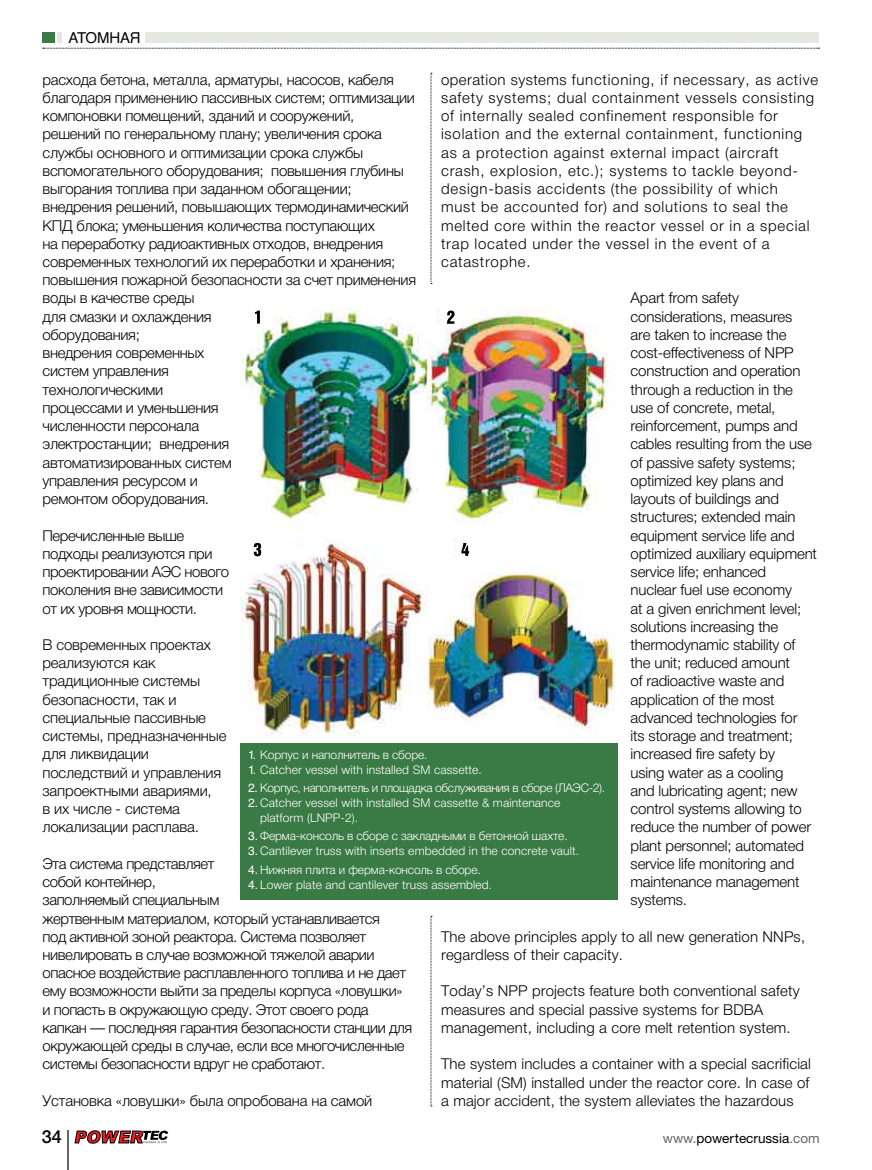
<style>
.page{position:relative;width:872px;height:1170px;background:#fff}
.page>*{position:absolute;margin:0;border:0;box-sizing:border-box;transform-origin:0 0}
.t1{font:500 18px "Helvetica Neue";color:#000}
.t2{font:300 15px/18.3px "Helvetica Neue LTCYR";letter-spacing:-.01em;color:#000}
.t3{font:300 15px/18.3px "Helvetica Neue LTCYR";letter-spacing:-.03em;color:#000}
.t4{font:300 15px/18.3px "Helvetica Neue LTCYR";letter-spacing:.05em;color:#000}
.t5{font:300 15px/18.1px "Helvetica Neue LTCYR";letter-spacing:.01em;color:#000}
.t6{font:15px "Helvetica Cyr Upright";letter-spacing:-.01em;color:#000}
.t7{font:13.5px "Helvetica Neue";color:#000}
.t8{font:300 12px/15px "Helvetica Neue LTCYR";letter-spacing:.01em;color:#fff}
.t9{font:300 12px "Helvetica Neue LTCYR";letter-spacing:-.01em;color:#fff}
.t10{font:300 12px "Helvetica Neue LTCYR";letter-spacing:-.03em;color:#fff}
.s1{font-family:"Helvetica Cyr Upright";font-weight:400}
.s2{color:#636466}
</style>
<div class="page">
<img style="left:240px;top:309px;width:376px;height:427px">
<div style="left:240px;top:743px;width:378px;height:156px;background:#3a7a45"></div>
<hr style="left:67px;top:1130px;width:2px;height:39px;background:#636466">
<svg style="left:431px;top:73px;width:1px;height:211px"></svg>
<div style="left:145px;top:32px;width:673px;height:11px;background:#e6e9e1"></div>
<svg style="left:43px;top:48px;width:776px;height:1px"></svg>
<hr style="left:58px;top:32px;width:4px;height:11px;background:#e6e7e8">
<div style="left:43px;top:32px;width:12px;height:11px;background:#3a7a45"></div>
<svg style="left:74px;top:1130px;width:94px;height:13px"></svg>
<svg style="left:431px;top:916px;width:1px;height:190px"></svg>
<div style="left:456px;top:539px;width:19px;height:21px;background:#fff"></div>
<svg style="left:461px;top:543px;width:8px;height:13px"></svg>
<div style="left:248px;top:539px;width:20px;height:21px;background:#fff"></div>
<svg style="left:254px;top:543px;width:7px;height:13px"></svg>
<div style="left:441px;top:306px;width:20px;height:21px;background:#fff"></div>
<svg style="left:447px;top:310px;width:7px;height:14px"></svg>
<div style="left:249px;top:306px;width:19px;height:21px;background:#fff"></div>
<svg style="left:255px;top:310px;width:5px;height:13px"></svg>
<p class="t6" style="left:69px;top:29px;width:74px">АТОМНАЯ</p>
<p class="t2" style="left:43px;top:70px;width:375px">расхода бетона, металла, арматуры, насосов, кабеля благодаря применению пассивных систем; оптимизации компоновки помещений, зданий и сооружений, решений по генеральному плану; увеличения срока службы основного и оптимизации срока службы вспомогательного оборудования; повышения глубины выгорания топлива при заданном обогащении; внедрения решений, повышающих термодинамический КПД блока; уменьшения количества поступающих<br>на переработку радиоактивных отходов, внедрения современных технологий их переработки и хранения; повышения пожарной безопасности за счет применения воды в качестве среды<br>для смазки и охлаждения<br>оборудования;<br>внедрения современных<br>систем управления<br>технологическими<br>процессами и уменьшения<br>численности персонала<br>электростанции; внедрения<br>автоматизированных систем<br>управления ресурсом и<br>ремонтом оборудования.</p>
<p class="t3" style="left:43px;top:526px;width:188px">Перечисленные выше подходы реализуются при проектировании АЭС нового поколения вне зависимости от их уровня мощности.</p>
<p class="t2" style="left:43px;top:635px;width:185px">В современных проектах реализуются как традиционные системы безопасности, так и специальные пассивные системы, предназначенные для ликвидации последствий и управления запроектными авариями,<br>в их числе - система локализации расплава.</p>
<p class="t3" style="left:43px;top:854px;width:371px">Эта система представляет<br>собой контейнер,<br>заполняемый специальным<br>жертвенным материалом, который устанавливается<br>под активной зоной реактора. Система позволяет нивелировать в случае возможной тяжелой аварии опасное воздействие расплавленного топлива и не дает ему возможности выйти за пределы корпуса «ловушки» и попасть в окружающую среду. Этот своего рода капкан — последняя гарантия безопасности станции для окружающей среды в случае, если все многочисленные системы безопасности вдруг не сработают.</p>
<p class="t2" style="left:43px;top:1091px;width:331px">Установка «ловушки» была опробована на самой</p>
<p class="t4" style="left:441px;top:70px;width:378px">operation systems functioning, if necessary, as active safety systems; dual containment vessels consisting of internally sealed confinement responsible for isolation and the external containment, functioning as a protection against external impact (aircraft crash, explosion, etc.); systems to tackle beyond&shy;design-basis accidents (the possibility of which<br>must be accounted for) and solutions to seal the melted core within the reactor vessel or in a special trap located under the vessel in the event of a catastrophe.</p>
<p class="t2" style="left:630px;top:289px;width:188px">Apart from safety considerations, measures<br>are taken to increase the cost-effectiveness of NPP construction and operation through a reduction in the use of concrete, metal, reinforcement, pumps and cables resulting from the use of passive safety systems; optimized key plans and layouts of buildings and structures; extended main equipment service life and optimized auxiliary equipment service life; enhanced<br>nuclear fuel use economy<br>at a given enrichment level; solutions increasing the thermodynamic stability of the unit; reduced amount<br>of radioactive waste and application of the most advanced technologies for<br>its storage and treatment; increased fire safety by<br>using water as a cooling<br>and lubricating agent; new control systems allowing to reduce the number of power plant personnel; automated service life monitoring and maintenance management systems.</p>
<p class="t5" style="left:441px;top:927px;width:365px">The above principles apply to all new generation NNPs, regardless of their capacity.</p>
<p class="t5" style="left:441px;top:982px;width:360px">Today’s NPP projects feature both conventional safety measures and special passive systems for BDBA management, including a core melt retention system.</p>
<p class="t2" style="left:441px;top:1055px;width:371px;text-align:justify">The system includes a container with a special sacrificial material (SM) installed under the reactor core. In case of a major accident, the system alleviates the hazardous</p>
<p class="t9" style="left:248px;top:748px;width:181px"><span class="s1">1.</span> Корпус и наполнитель в сборе.</p>
<p class="t8" style="left:248px;top:762px;width:235px"><span class="s1">1.</span> Catcher vessel with installed SM cassette.</p>
<p class="t10" style="left:248px;top:781px;width:358px"><span class="s1">2.</span> Корпус, наполнитель и площадка обслуживания в сборе (ЛАЭС-2).</p>
<p class="t8" style="left:260px;top:795px;width:302px;text-indent:-12px"><span class="s1">2.</span> Catcher vessel with installed SM cassette &amp; maintenance platform (LNPP-2).</p>
<p class="t9" style="left:248px;top:829px;width:321px"><span class="s1">3.</span> Ферма-консоль в сборе с закладными в бетонной шахте.</p>
<p class="t8" style="left:248px;top:843px;width:332px"><span class="s1">3.</span> Cantilever truss with inserts embedded in the concrete vault.</p>
<p class="t9" style="left:248px;top:862px;width:234px"><span class="s1">4.</span> Нижняя плита и ферма-консоль в сборе.</p>
<p class="t8" style="left:248px;top:877px;width:245px"><span class="s1">4.</span> Lower plate and cantilever truss assembled.</p>
<p class="t1" style="left:42px;top:1126px;width:20px">34</p>
<p class="t7" style="left:663px;top:1130px;width:158px"><span class="s2">www.</span>powertecrussia<span class="s2">.com</span></p>
</div>
